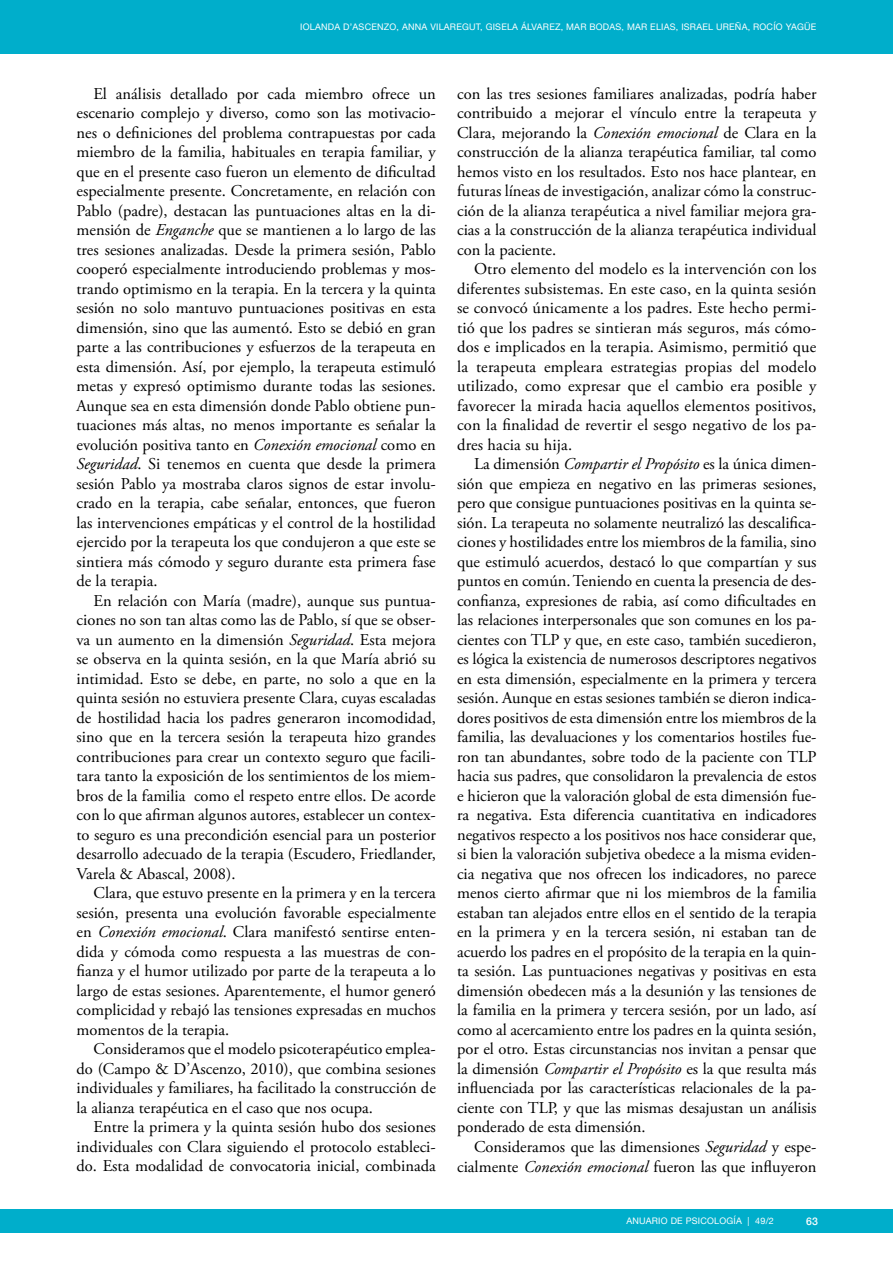
<style>
.page{position:relative;width:893px;height:1263px;background:#fff}
.page>*{position:absolute;margin:0;border:0;box-sizing:border-box;transform-origin:0 0}
.t1{font:16.5px/19.5px "Adobe Garamond Pro";color:#000;text-align:justify}
.t2{font:500 10.5px "Helvetica Neue";color:#fff}
.t3{font:9px "Helvetica Neue";letter-spacing:.025em;color:#fff}
.s1{font-style:italic}
</style>
<div class="page">
<div style="left:0;top:0;width:893px;height:54px;background:#00aecb"></div>
<div style="left:0;top:1209px;width:893px;height:23px;background:#00aecb"></div>
<p class="t3" style="left:300px;top:20px;width:518px">IOLANDA D’ASCENZO, ANNA VILAREGUT, GISELA ÁLVAREZ, MAR BODAS, MAR ELIAS, ISRAEL UREÑA, ROCÍO YAGÜE</p>
<p class="t1" style="left:77px;top:84px;width:361px;text-indent:17px">El análisis detallado por cada miembro ofrece un escenario complejo y diverso, como son las motivacio&shy;nes o definiciones del problema contrapuestas por cada miembro de la familia, habituales en terapia familiar, y que en el presente caso fueron un elemento de dificultad especialmente presente. Concretamente, en relación con Pablo (padre), destacan las puntuaciones altas en la di&shy;mensión de <span class="s1">Enganche</span> que se mantienen a lo largo de las tres sesiones analizadas. Desde la primera sesión, Pablo cooperó especialmente introduciendo problemas y mos&shy;trando optimismo en la terapia. En la tercera y la quinta sesión no solo mantuvo puntuaciones positivas en esta dimensión, sino que las aumentó. Esto se debió en gran parte a las contribuciones y esfuerzos de la terapeuta en esta dimensión. Así, por ejemplo, la terapeuta estimuló metas y expresó optimismo durante todas las sesiones.<br>Aunque sea en esta dimensión donde Pablo obtiene pun&shy;tuaciones más altas, no menos importante es señalar la evolución positiva tanto en <span class="s1">Conexión emocional</span> como en <span class="s1">Seguridad</span>. Si tenemos en cuenta que desde la primera sesión Pablo ya mostraba claros signos de estar involu&shy;crado en la terapia, cabe señalar, entonces, que fueron las intervenciones empáticas y el control de la hostilidad ejercido por la terapeuta los que condujeron a que este se sintiera más cómodo y seguro durante esta primera fase de la terapia.</p>
<p class="t1" style="left:77px;top:591px;width:361px;text-indent:17px">En relación con María (madre), aunque sus puntua&shy;ciones no son tan altas como las de Pablo, sí que se obser&shy;va un aumento en la dimensión <span class="s1">Seguridad</span>. Esta mejora se observa en la quinta sesión, en la que María abrió su intimidad. Esto se debe, en parte, no solo a que en la quinta sesión no estuviera presente Clara, cuyas escaladas de hostilidad hacia los padres generaron incomodidad, sino que en la tercera sesión la terapeuta hizo grandes contribuciones para crear un contexto seguro que facili&shy;tara tanto la exposición de los sentimientos de los miem&shy;bros de la familia como el respeto entre ellos. De acorde con lo que afirman algunos autores, establecer un contex&shy;to seguro es una precondición esencial para un posterior desarrollo adecuado de la terapia (Escudero, Friedlander, Varela &amp; Abascal, 2008).</p>
<p class="t1" style="left:77px;top:884px;width:361px;text-indent:17px">Clara, que estuvo presente en la primera y en la tercera sesión, presenta una evolución favorable especialmente en <span class="s1">Conexión emocional</span>. Clara manifestó sentirse enten&shy;dida y cómoda como respuesta a las muestras de con&shy;fianza y el humor utilizado por parte de la terapeuta a lo largo de estas sesiones. Aparentemente, el humor generó complicidad y rebajó las tensiones expresadas en muchos momentos de la terapia.</p>
<p class="t1" style="left:77px;top:1040px;width:361px;text-indent:17px">Consideramos que el modelo psicoterapéutico emplea&shy;do (Campo &amp; D’Ascenzo, 2010), que combina sesiones individuales y familiares, ha facilitado la construcción de la alianza terapéutica en el caso que nos ocupa.</p>
<p class="t1" style="left:77px;top:1118px;width:361px;text-indent:17px">Entre la primera y la quinta sesión hubo dos sesiones individuales con Clara siguiendo el protocolo estableci&shy;do. Esta modalidad de convocatoria inicial, combinada</p>
<p class="t1" style="left:457px;top:84px;width:361px">con las tres sesiones familiares analizadas, podría haber contribuido a mejorar el vínculo entre la terapeuta y Clara, mejorando la <span class="s1">Conexión emocional</span> de Clara en la construcción de la alianza terapéutica familiar, tal como hemos visto en los resultados. Esto nos hace plantear, en futuras líneas de investigación, analizar cómo la construc&shy;ción de la alianza terapéutica a nivel familiar mejora gra&shy;cias a la construcción de la alianza terapéutica individual con la paciente.</p>
<p class="t1" style="left:457px;top:260px;width:361px;text-indent:17px">Otro elemento del modelo es la intervención con los diferentes subsistemas. En este caso, en la quinta sesión se convocó únicamente a los padres. Este hecho permi&shy;tió que los padres se sintieran más seguros, más cómo&shy;dos e implicados en la terapia. Asimismo, permitió que la terapeuta empleara estrategias propias del modelo utilizado, como expresar que el cambio era posible y favorecer la mirada hacia aquellos elementos positivos, con la finalidad de revertir el sesgo negativo de los pa&shy;dres hacia su hija.</p>
<p class="t1" style="left:457px;top:455px;width:361px;text-indent:17px">La dimensión <span class="s1">Compartir el Propósito</span> es la única dimen&shy;sión que empieza en negativo en las primeras sesiones, pero que consigue puntuaciones positivas en la quinta se&shy;sión. La terapeuta no solamente neutralizó las descalifica&shy;ciones y hostilidades entre los miembros de la familia, sino que estimuló acuerdos, destacó lo que compartían y sus puntos en común. Teniendo en cuenta la presencia de des&shy;confianza, expresiones de rabia, así como dificultades en las relaciones interpersonales que son comunes en los pa&shy;cientes con TLP y que, en este caso, también sucedieron, es lógica la existencia de numerosos descriptores negativos en esta dimensión, especialmente en la primera y tercera sesión. Aunque en estas sesiones también se dieron indica&shy;dores positivos de esta dimensión entre los miembros de la familia, las devaluaciones y los comentarios hostiles fue&shy;ron tan abundantes, sobre todo de la paciente con TLP hacia sus padres, que consolidaron la prevalencia de estos e hicieron que la valoración global de esta dimensión fue&shy;ra negativa. Esta diferencia cuantitativa en indicadores negativos respecto a los positivos nos hace considerar que, si bien la valoración subjetiva obedece a la misma eviden&shy;cia negativa que nos ofrecen los indicadores, no parece menos cierto afirmar que ni los miembros de la familia estaban tan alejados entre ellos en el sentido de la terapia en la primera y en la tercera sesión, ni estaban tan de acuerdo los padres en el propósito de la terapia en la quin&shy;ta sesión. Las puntuaciones negativas y positivas en esta dimensión obedecen más a la desunión y las tensiones de la familia en la primera y tercera sesión, por un lado, así como al acercamiento entre los padres en la quinta sesión, por el otro. Estas circunstancias nos invitan a pensar que la dimensión <span class="s1">Compartir el Propósito</span> es la que resulta más influenciada por las características relacionales de la pa&shy;ciente con TLP, y que las mismas desajustan un análisis ponderado de esta dimensión.</p>
<p class="t1" style="left:457px;top:1137px;width:361px;text-align:right">Consideramos que las dimensiones <span class="s1">Seguridad</span> y espe&shy;cialmente <span class="s1">Conexión emocional</span> fueron las que influyeron</p>
<p class="t3" style="left:626px;top:1214px;width:149px">ANUARIO DE PSICOLOGÍA | 49/2</p>
<p class="t2" style="left:806px;top:1212px;width:13px">63</p>
</div>
